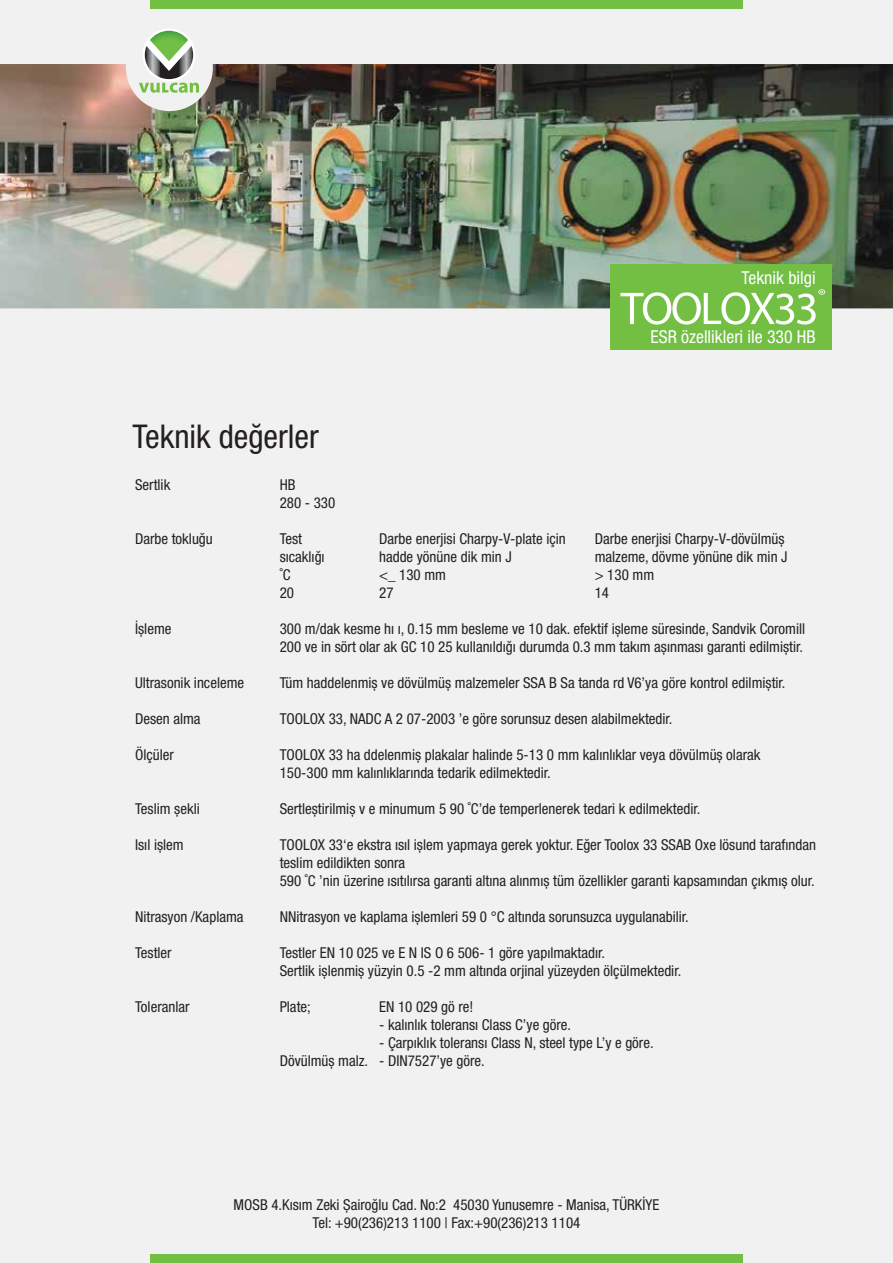
<style>
.page{position:relative;width:893px;height:1263px;background:#f1f1f2}
.page>*{position:absolute;margin:0;border:0;box-sizing:border-box;transform-origin:0 0}
.t1{font:condensed 32.85px "Helvetica Neue LT Pro";color:#231f20}
.t2{font:condensed 17.85px "Helvetica Neue LT Pro";color:#fff}
.t3{font:condensed 15px/18px "Helvetica Neue LT Pro";color:#231f20}
</style>
<div class="page">
<div style="left:150px;top:0;width:593px;height:9px;background:#72bf44"></div>
<div style="left:150px;top:1254px;width:593px;height:9px;background:#72bf44"></div>
<svg style="left:143px;top:29px;width:52px;height:35px"></svg>
<img style="left:0;top:64px;width:893px;height:244px">
<div style="left:610px;top:264px;width:222px;height:86px;background:#72bf44"></div>
<svg style="left:620px;top:289px;width:205px;height:36px"></svg>
<p class="t2" style="left:741px;top:267px;width:76px">Teknik bilgi</p>
<p class="t2" style="left:651px;top:327px;width:167px">ESR özellikleri ile 330 HB</p>
<h1 class="t1" style="left:133px;top:417px;width:188px">Teknik değerler</h1>
<p class="t3" style="left:135px;top:476px;width:37px">Sertlik</p>
<p class="t3" style="left:280px;top:476px;width:57px">HB<br>280 - 330</p>
<p class="t3" style="left:135px;top:530px;width:79px">Darbe tokluğu</p>
<p class="t3" style="left:280px;top:530px;width:24px">Test</p>
<p class="t3" style="left:379px;top:530px;width:188px">Darbe enerjisi Charpy-V-plate için</p>
<p class="t3" style="left:595px;top:530px;width:191px">Darbe enerjisi Charpy-V-dövülmüș</p>
<p class="t3" style="left:280px;top:548px;width:46px">sıcaklığı</p>
<p class="t3" style="left:379px;top:548px;width:134px">hadde yönüne dik min J</p>
<p class="t3" style="left:595px;top:548px;width:194px">malzeme, dövme yönüne dik min J</p>
<p class="t3" style="left:280px;top:566px;width:12px">˚C</p>
<p class="t3" style="left:379px;top:566px;width:68px">&lt;_ 130 mm</p>
<p class="t3" style="left:595px;top:566px;width:61px">&gt; 130 mm</p>
<p class="t3" style="left:280px;top:584px;width:16px">20</p>
<p class="t3" style="left:379px;top:584px;width:16px">27</p>
<p class="t3" style="left:595px;top:584px;width:16px">14</p>
<p class="t3" style="left:135px;top:620px;width:38px">İșleme</p>
<p class="t3" style="left:280px;top:620px;width:527px">300 m/dak kesme hı ı, 0.15 mm besleme ve 10 dak. efektif ișleme süresinde, Sandvik Coromill<br>200 ve in sört olar ak GC 10 25 kullanıldığı durumda 0.3 mm takım așınması garanti edilmiștir.</p>
<p class="t3" style="left:135px;top:674px;width:111px">Ultrasonik inceleme</p>
<p class="t3" style="left:280px;top:674px;width:507px">Tüm haddelenmiș ve dövülmüș malzemeler SSA B Sa tanda rd V6’ya göre kontrol edilmiștir.</p>
<p class="t3" style="left:135px;top:710px;width:67px">Desen alma</p>
<p class="t3" style="left:280px;top:710px;width:394px">TOOLOX 33, NADC A 2 07-2003 ’e göre sorunsuz desen alabilmektedir.</p>
<p class="t3" style="left:135px;top:746px;width:40px">Ölçüler</p>
<p class="t3" style="left:280px;top:746px;width:482px">TOOLOX 33 ha ddelenmiș plakalar halinde 5-13 0 mm kalınlıklar veya dövülmüș olarak<br>150-300 mm kalınlıklarında tedarik edilmektedir.</p>
<p class="t3" style="left:135px;top:800px;width:66px">Teslim șekli</p>
<p class="t3" style="left:280px;top:800px;width:422px">Sertleștirilmiș v e minumum 5 90 ˚C’de temperlenerek tedari k edilmektedir.</p>
<p class="t3" style="left:135px;top:836px;width:50px">Isıl ișlem</p>
<p class="t3" style="left:280px;top:836px;width:538px">TOOLOX 33‘e ekstra ısıl ișlem yapmaya gerek yoktur. Eğer Toolox 33 SSAB Oxe lösund tarafından teslim edildikten sonra<br>590 ˚C ’nin üzerine ısıtılırsa garanti altına alınmıș tüm özellikler garanti kapsamından çıkmıș olur.</p>
<p class="t3" style="left:135px;top:908px;width:110px">Nitrasyon /Kaplama</p>
<p class="t3" style="left:280px;top:908px;width:411px">NNitrasyon ve kaplama ișlemleri 59 0 °C altında sorunsuzca uygulanabilir.</p>
<p class="t3" style="left:135px;top:944px;width:38px">Testler</p>
<p class="t3" style="left:280px;top:944px;width:403px">Testler EN 10 025 ve E N IS O 6 506- 1 göre yapılmaktadır.<br>Sertlik ișlenmiș yüzyin 0.5 -2 mm altında orjinal yüzeyden ölçülmektedir.</p>
<p class="t3" style="left:135px;top:998px;width:56px">Toleranlar</p>
<p class="t3" style="left:280px;top:998px;width:33px">Plate;</p>
<p class="t3" style="left:379px;top:998px;width:96px">EN 10 029 gö re!</p>
<p class="t3" style="left:379px;top:1016px;width:194px">- kalınlık toleransı Class C’ye göre.</p>
<p class="t3" style="left:280px;top:1034px;width:375px;text-indent:99px">- Çarpıklık toleransı Class N, steel type L’y e göre.<br>Dövülmüș malz. - DIN7527’ye göre.</p>
<p class="t3" style="left:234px;top:1195px;width:427px;text-align:center">MOSB 4.Kısım Zeki Șairoğlu Cad. No:2 45030 Yunusemre - Manisa, TÜRKİYE<br>Tel: +90(236)213 1100 | Fax:+90(236)213 1104</p>
</div>
